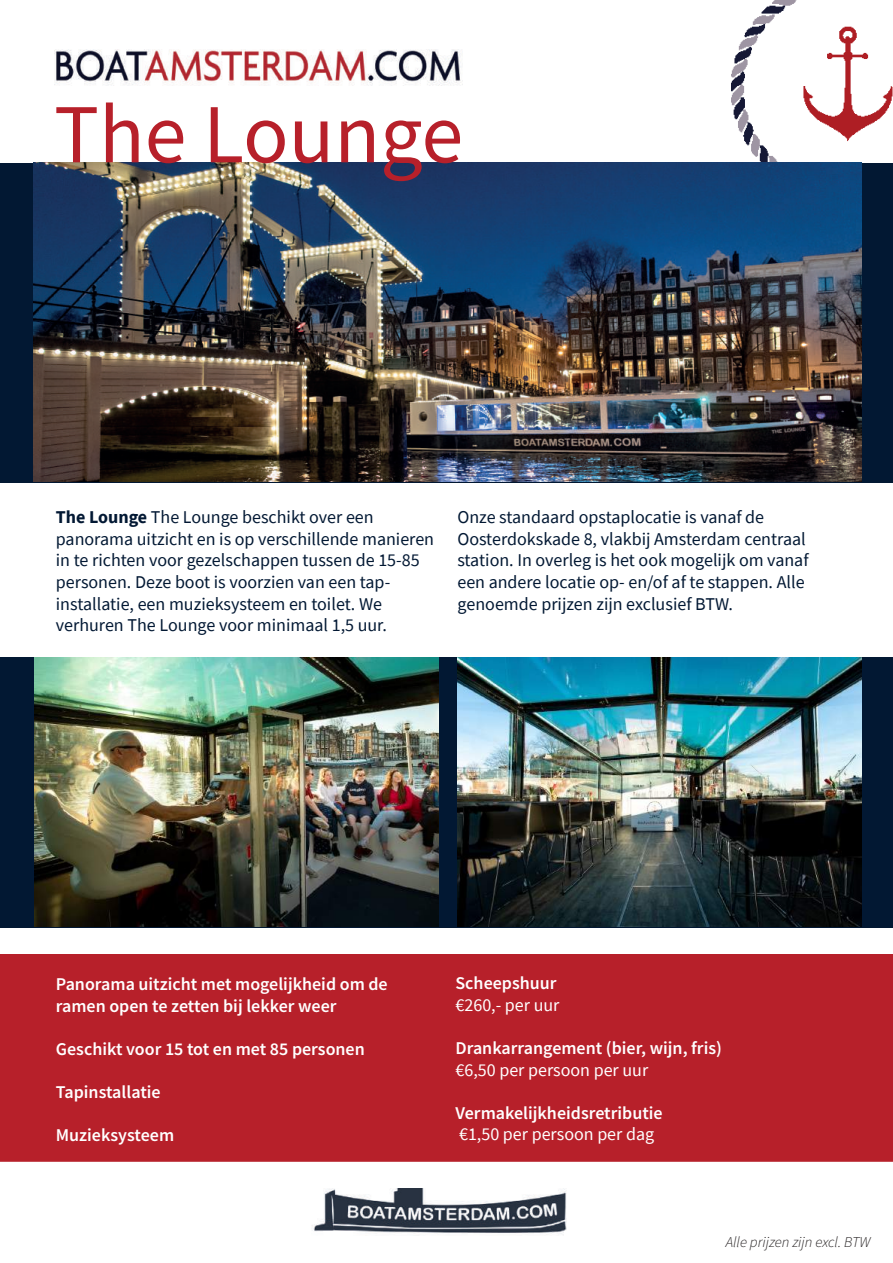
<style>
.page{position:relative;width:893px;height:1263px;background:#fff}
.page>*{position:absolute;margin:0;border:0;box-sizing:border-box;transform-origin:0 0}
.t1{font:84px "Source Sans Pro";color:#b7202a}
.t2{font:18px/21.6px "Source Sans Pro";color:#021833}
.t3{font:600 18px/21.6px "Source Sans Pro";color:#fff}
.t4{font:18px "Source Sans Pro";color:#fff}
.t5{font:italic 300 15px "Source Sans Pro";color:#231f20}
.s1{font-weight:700}
</style>
<div class="page">
<img style="left:731px;top:0;width:162px;height:163px">
<div style="left:0;top:657px;width:893px;height:270px;background:#021833"></div>
<div style="left:0;top:163px;width:893px;height:319px;background:#021833"></div>
<div style="left:0;top:954px;width:893px;height:208px;background:#b7202a"></div>
<img style="left:312px;top:1188px;width:254px;height:47px">
<img style="left:34px;top:163px;width:827px;height:318px">
<img style="left:54px;top:49px;width:407px;height:37px">
<img style="left:35px;top:657px;width:404px;height:270px">
<img style="left:457px;top:657px;width:404px;height:270px">
<h1 class="t1" style="left:54px;top:81px;width:411px">The Lounge</h1>
<p class="t2" style="left:56px;top:506px;width:380px"><span class="s1">The Lounge</span> The Lounge beschikt over een panorama uitzicht en is op verschillende manieren in te richten voor gezelschappen tussen de 15-85 personen. Deze boot is voorzien van een tap&shy;installatie, een muzieksysteem en toilet. We verhuren The Lounge voor minimaal 1,5 uur.</p>
<p class="t2" style="left:457px;top:506px;width:353px">Onze standaard opstaplocatie is vanaf de Oosterdokskade 8, vlakbij Amsterdam centraal station. In overleg is het ook mogelijk om vanaf een andere locatie op- en/of af te stappen. Alle genoemde prijzen zijn exclusief BTW.</p>
<p class="t3" style="left:56px;top:973px;width:333px">Panorama uitzicht met mogelijkheid om de ramen open te zetten bij lekker weer</p>
<p class="t3" style="left:56px;top:1038px;width:310px">Geschikt voor 15 tot en met 85 personen</p>
<p class="t3" style="left:56px;top:1081px;width:106px">Tapinstallatie</p>
<p class="t3" style="left:56px;top:1124px;width:120px">Muzieksysteem</p>
<p class="t3" style="left:455px;top:972px;width:103px">Scheepshuur</p>
<p class="t4" style="left:455px;top:993px;width:106px">€260,- per uur</p>
<p class="t3" style="left:455px;top:1037px;width:268px">Drankarrangement (bier, wijn, fris)</p>
<p class="t4" style="left:455px;top:1058px;width:194px">€6,50 per persoon per uur</p>
<p class="t3" style="left:455px;top:1102px;width:209px">Vermakelijkheidsretributie</p>
<p class="t4" style="left:459px;top:1123px;width:197px">€1,50 per persoon per dag</p>
<p class="t5" style="left:726px;top:1232px;width:146px">Alle prijzen zijn excl. BTW</p>
</div>
